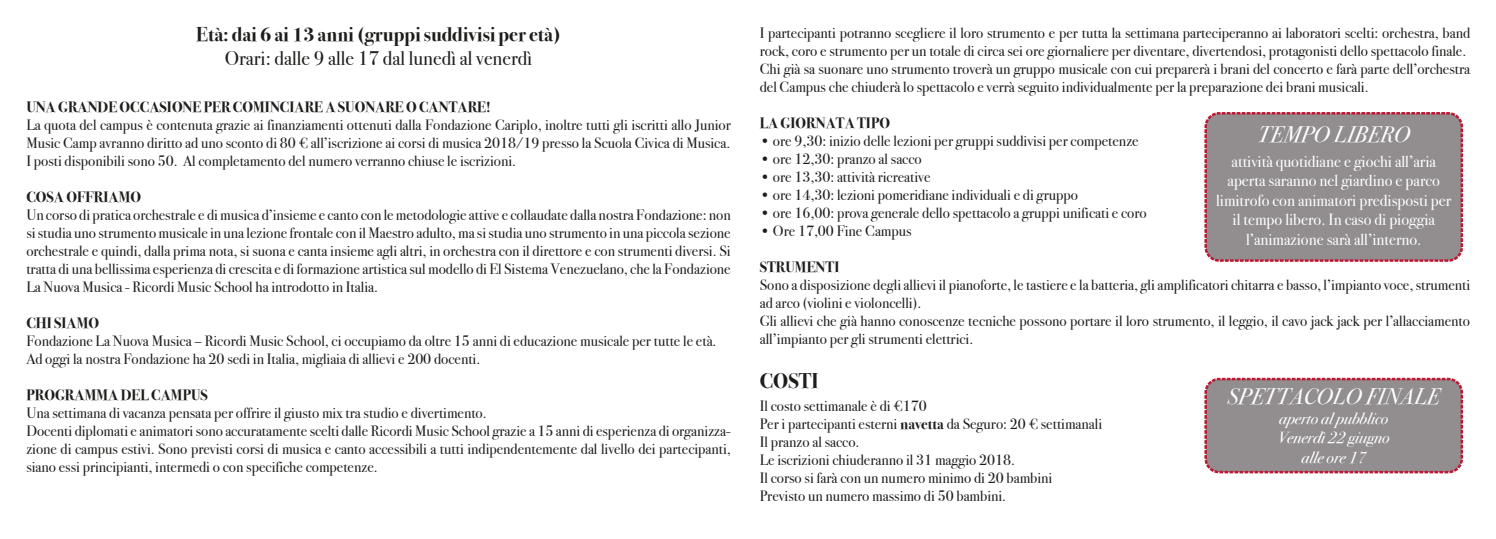
<style>
.page{position:relative;width:1496px;height:539px;background:#fff}
.page>*{position:absolute;margin:0;border:0;box-sizing:border-box;transform-origin:0 0}
.t1{font:italic 22.5px "Bodoni Svty Two ITCTT";color:#fffffe}
.t2{font:700 21.25px "Bodoni Svty Two ITCTT";color:#1d1d1b}
.t3{font:700 20px "Bodoni Svty Two ITCTT";color:#1d1d1b}
.t4{font:20px "Bodoni Svty Two ITCTT";color:#1d1d1b}
.t5{font:16.25px/19.5px "Bodoni Svty Two ITCTT";color:#fffffe;text-align:center}
.t6{font:italic 16.25px/19.5px "Bodoni Svty Two ITCTT";color:#fffffe;text-align:center}
.t7{font:15px/18px "Bodoni Svty Two ITCTT";color:#1d1d1b}
.t8{font:700 15px "Bodoni Svty Two ITCTT";color:#1d1d1b}
.s1{font-weight:700}
</style>
<div class="page">
<div style="left:1205px;top:113px;width:256px;height:147px;background:#928e90;border-radius:14px"></div>
<div style="left:1204px;top:112px;width:258px;height:150px;border:2px dashed #bc1734;border-radius:14px"></div>
<div style="left:1205px;top:379px;width:256px;height:93px;background:#928e90;border-radius:14px"></div>
<div style="left:1204px;top:378px;width:258px;height:95px;border:2px dashed #bc1734;border-radius:14px"></div>
<h3 class="t3" style="left:196px;top:17px;width:366px">Età: dai 6 ai 13 anni (gruppi suddivisi per età)</h3>
<h3 class="t4" style="left:225px;top:41px;width:309px">Orari: dalle 9 alle 17 dal lunedì al venerdì</h3>
<p class="t8" style="left:26px;top:94px;width:466px">UNA GRANDE OCCASIONE PER COMINCIARE A SUONARE O CANTARE!</p>
<p class="t7" style="left:26px;top:114px;width:706px;text-align:justify">La quota del campus è contenuta grazie ai finanziamenti ottenuti dalla Fondazione Cariplo, inoltre tutti gli iscritti allo Junior Music Camp avranno diritto ad uno sconto di 80 € all’iscrizione ai corsi di musica 2018/19 presso la Scuola Civica di Musica.<br>I posti disponibili sono 50. Al completamento del numero verranno chiuse le iscrizioni.</p>
<p class="t8" style="left:26px;top:184px;width:116px">COSA OFFRIAMO</p>
<p class="t7" style="left:26px;top:204px;width:706px;text-align:justify">Un corso di pratica orchestrale e di musica d’insieme e canto con le metodologie attive e collaudate dalla nostra Fondazione: non si studia uno strumento musicale in una lezione frontale con il Maestro adulto, ma si studia uno strumento in una piccola sezione orchestrale e quindi, dalla prima nota, si suona e canta insieme agli altri, in orchestra con il direttore e con strumenti diversi. Si tratta di una bellissima esperienza di crescita e di formazione artistica sul modello di El Sistema Venezuelano, che la Fondazione La Nuova Musica - Ricordi Music School ha introdotto in Italia.</p>
<p class="t8" style="left:26px;top:310px;width:74px">CHI SIAMO</p>
<p class="t7" style="left:26px;top:330px;width:691px">Fondazione La Nuova Musica – Ricordi Music School, ci occupiamo da oltre 15 anni di educazione musicale per tutte le età.<br>Ad oggi la nostra Fondazione ha 20 sedi in Italia, migliaia di allievi e 200 docenti.</p>
<p class="t8" style="left:26px;top:382px;width:183px">PROGRAMMA DEL CAMPUS</p>
<p class="t7" style="left:26px;top:402px;width:706px">Una settimana di vacanza pensata per offrire il giusto mix tra studio e divertimento.<br>Docenti diplomati e animatori sono accuratamente scelti dalle Ricordi Music School grazie a 15 anni di esperienza di organizza&shy;zione di campus estivi. Sono previsti corsi di musica e canto accessibili a tutti indipendentemente dal livello dei partecipanti, siano essi principianti, intermedi o con specifiche competenze.</p>
<p class="t7" style="left:759px;top:22px;width:712px">I partecipanti potranno scegliere il loro strumento e per tutta la settimana parteciperanno ai laboratori scelti: orchestra, band rock, coro e strumento per un totale di circa sei ore giornaliere per diventare, divertendosi, protagonisti dello spettacolo finale.<br>Chi già sa suonare uno strumento troverà un gruppo musicale con cui preparerà i brani del concerto e farà parte dell’orchestra del Campus che chiuderà lo spettacolo e verrà seguito individualmente per la preparazione dei brani musicali.</p>
<p class="t8" style="left:759px;top:110px;width:132px">LA GIORNATA TIPO</p>
<p class="t7" style="left:759px;top:130px;width:380px">• ore 9,30: inizio delle lezioni per gruppi suddivisi per competenze</p>
<p class="t7" style="left:759px;top:148px;width:163px">• ore 12,30: pranzo al sacco</p>
<p class="t7" style="left:759px;top:166px;width:172px">• ore 13,30: attività ricreative</p>
<p class="t7" style="left:759px;top:184px;width:320px">• ore 14,30: lezioni pomeridiane individuali e di gruppo</p>
<p class="t7" style="left:759px;top:202px;width:388px">• ore 16,00: prova generale dello spettacolo a gruppi unificati e coro</p>
<p class="t7" style="left:759px;top:220px;width:153px">• Ore 17,00 Fine Campus</p>
<p class="t8" style="left:759px;top:254px;width:81px">STRUMENTI</p>
<p class="t7" style="left:759px;top:274px;width:712px">Sono a disposizione degli allievi il pianoforte, le tastiere e la batteria, gli amplificatori chitarra e basso, l’impianto voce, strumenti ad arco (violini e violoncelli).<br>Gli allievi che già hanno conoscenze tecniche possono portare il loro strumento, il leggio, il cavo jack jack per l’allacciamento all’impianto per gli strumenti elettrici.</p>
<h2 class="t2" style="left:759px;top:362px;width:60px">COSTI</h2>
<p class="t7" style="left:759px;top:395px;width:344px">Il costo settimanale è di €170<br>Per i partecipanti esterni <span class="s1">navetta</span> da Seguro: 20 € settimanali Il pranzo al sacco.<br>Le iscrizioni chiuderanno il 31 maggio 2018.<br>Il corso si farà con un numero minimo di 20 bambini<br>Previsto un numero massimo di 50 bambini.</p>
<h1 class="t1" style="left:1257px;top:115px;width:154px">TEMPO LIBERO</h1>
<p class="t5" style="left:1216px;top:150px;width:237px">attività quotidiane e giochi all’aria aperta saranno nel giardino e parco limitrofo con animatori predisposti per il tempo libero. In caso di pioggia l’animazione sarà all’interno.</p>
<h1 class="t1" style="left:1227px;top:377px;width:214px">SPETTACOLO FINALE</h1>
<p class="t6" style="left:1277px;top:407px;width:113px">aperto al pubblico<br>Venerdì 22 giugno alle ore 17</p>
</div>
